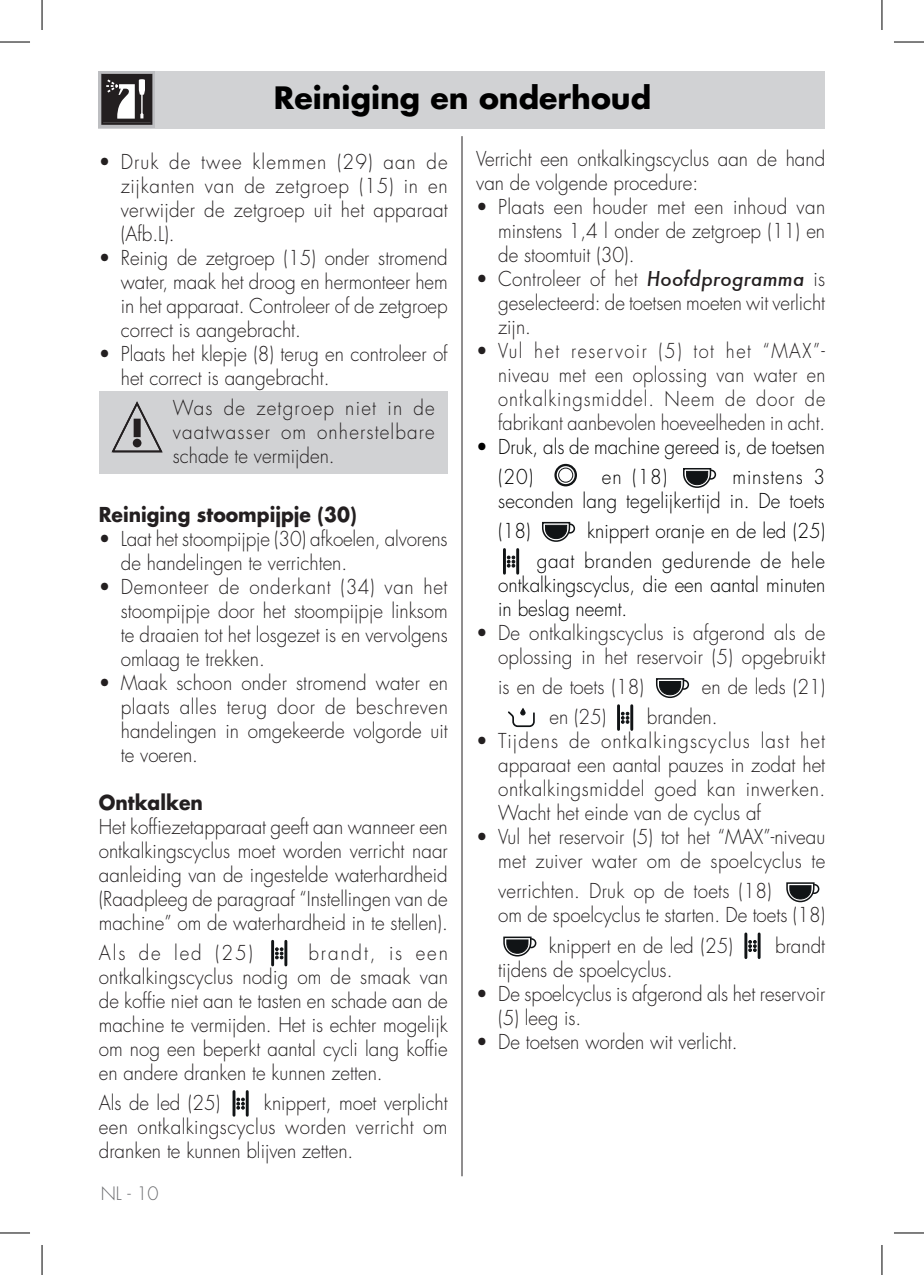
<style>
.page{position:relative;width:924px;height:1275px;background:#fff}
.page>*{position:absolute;margin:0;border:0;box-sizing:border-box;transform-origin:0 0}
.t1{font:700 30px "Futura";color:#000}
.t2{font:300 20px/24px "Futura";color:#231f20;text-align:justify;scale:.94 1}
.t3{font:300 20px/24px "Futura";color:#000;scale:.94 1}
.t4{font:300 20px/24px "Futura";letter-spacing:.02em;color:#231f20;text-align:right;scale:.94 1}
.t5{font:300 20px/30.2px "Futura";letter-spacing:.03em;color:#000;text-align:right;scale:.94 1}
.t6{font:700 20px "Futura";color:#231f20;scale:.94 1}
.t7{font:300 20px "Futura";letter-spacing:.1em;color:#231f20;scale:.94 1}
.t8{font:300 18px "Futura";color:#6d6e71}
.s1{font-weight:500;font-style:italic}
</style>
<div class="page">
<hr style="left:461px;top:136px;width:1px;height:1040px;background:#231f20">
<div style="left:99px;top:71px;width:725px;height:58px;background:#d1d2d4"></div>
<div style="left:99px;top:391px;width:348px;height:82px;background:#d1d2d4"></div>
<svg style="left:111px;top:401px;width:51px;height:51px"></svg>
<hr style="left:271px;top:941px;width:3px;height:24px;background:#111416">
<hr style="left:284px;top:941px;width:3px;height:24px;background:#111416">
<svg style="left:275px;top:947px;width:8px;height:12px"></svg>
<hr style="left:232px;top:1091px;width:3px;height:24px;background:#111416">
<hr style="left:246px;top:1091px;width:2px;height:24px;background:#111416">
<svg style="left:236px;top:1097px;width:8px;height:12px"></svg>
<div style="left:554px;top:464px;width:22px;height:22px;border:2px solid #111416;border-radius:50%"></div>
<div style="left:558px;top:468px;width:14px;height:14px;border:1px solid #111416;border-radius:50%"></div>
<svg style="left:683px;top:468px;width:33px;height:20px"></svg>
<svg style="left:542px;top:521px;width:33px;height:21px"></svg>
<hr style="left:502px;top:549px;width:3px;height:24px;background:#111416">
<hr style="left:516px;top:549px;width:3px;height:24px;background:#111416">
<svg style="left:506px;top:556px;width:9px;height:11px"></svg>
<svg style="left:656px;top:678px;width:33px;height:21px"></svg>
<svg style="left:508px;top:708px;width:27px;height:20px"></svg>
<hr style="left:616px;top:705px;width:3px;height:24px;background:#111416">
<hr style="left:630px;top:705px;width:3px;height:24px;background:#111416">
<svg style="left:620px;top:712px;width:9px;height:11px"></svg>
<svg style="left:786px;top:882px;width:33px;height:21px"></svg>
<svg style="left:503px;top:936px;width:34px;height:21px"></svg>
<hr style="left:744px;top:934px;width:3px;height:23px;background:#111416">
<hr style="left:757px;top:934px;width:3px;height:23px;background:#111416">
<svg style="left:748px;top:940px;width:8px;height:12px"></svg>
<svg style="left:98px;top:71px;width:57px;height:57px"></svg>
<svg style="left:101px;top:74px;width:51px;height:51px;background:#5b5859"></svg>
<hr style="left:0;top:42px;width:30px;height:1px;background:#000">
<hr style="left:893px;top:42px;width:30px;height:1px;background:#000">
<hr style="left:0;top:1232px;width:30px;height:1px;background:#000">
<hr style="left:893px;top:1232px;width:30px;height:1px;background:#000">
<hr style="left:42px;top:0;width:1px;height:30px;background:#000">
<hr style="left:42px;top:1245px;width:1px;height:30px;background:#000">
<hr style="left:881px;top:0;width:1px;height:30px;background:#000">
<hr style="left:881px;top:1245px;width:1px;height:30px;background:#000">
<h1 class="t1" style="left:274px;top:84px;width:378px">Reiniging en onderhoud</h1>
<p class="t2" style="left:121px;top:151px;width:349px;text-indent:-22px">• Druk de twee klemmen (29) aan de zijkanten van de zetgroep (15) in en verwijder de zetgroep uit het apparaat (Afb.L).</p>
<p class="t2" style="left:121px;top:247px;width:349px;text-indent:-22px">• Reinig de zetgroep (15) onder stromend water, maak het droog en hermonteer hem in het apparaat. Controleer of de zetgroep correct is aangebracht.</p>
<p class="t2" style="left:121px;top:343px;width:349px;text-indent:-22px">• Plaats het klepje (8) terug en controleer of het correct is aangebracht.</p>
<p class="t2" style="left:173px;top:397px;width:280px">Was de zetgroep niet in de vaatwasser om onherstelbare schade te vermijden.</p>
<p class="t6" style="left:99px;top:505px;width:275px">Reiniging stoompijpje (30)</p>
<p class="t2" style="left:121px;top:528px;width:349px;text-indent:-22px">• Laat het stoompijpje (30) afkoelen, alvorens de handelingen te verrichten.</p>
<p class="t2" style="left:121px;top:576px;width:349px;text-indent:-22px">• Demonteer de onderkant (34) van het stoompijpje door het stoompijpje linksom te draaien tot het losgezet is en vervolgens omlaag te trekken.</p>
<p class="t2" style="left:121px;top:672px;width:349px;text-indent:-22px">• Maak schoon onder stromend water en plaats alles terug door de beschreven handelingen in omgekeerde volgorde uit te voeren.</p>
<p class="t6" style="left:99px;top:793px;width:112px">Ontkalken</p>
<p class="t2" style="left:99px;top:816px;width:372px">Het koffiezetapparaat geeft aan wanneer een ontkalkingscyclus moet worden verricht naar aanleiding van de ingestelde waterhardheid (Raadpleeg de paragraaf “Instellingen van de machine” om de waterhardheid in te stellen).</p>
<p class="t7" style="left:99px;top:943px;width:166px">Als de led (25)</p>
<p class="t2" style="left:99px;top:942px;width:373px;text-indent:210px">brandt, is een ontkalkingscyclus nodig om de smaak van de koffie niet aan te tasten en schade aan de machine te vermijden. Het is echter mogelijk om nog een beperkt aantal cycli lang koffie en andere dranken te kunnen zetten.</p>
<p class="t2" style="left:99px;top:1092px;width:131px">Als de led (25)</p>
<p class="t2" style="left:99px;top:1092px;width:372px;text-indent:165px">knippert, moet verplicht een ontkalkingscyclus worden verricht om dranken te kunnen blijven zetten.</p>
<p class="t8" style="left:101px;top:1184px;width:59px">NL - 10</p>
<p class="t2" style="left:476px;top:148px;width:372px">Verricht een ontkalkingscyclus aan de hand van de volgende procedure:</p>
<p class="t2" style="left:498px;top:196px;width:349px;text-indent:-22px">• Plaats een houder met een inhoud van minstens 1,4 l onder de zetgroep (11) en de stoomtuit (30).</p>
<p class="t2" style="left:498px;top:268px;width:349px;text-indent:-22px">• Controleer of het <span class="s1">Hoofdprogramma</span> is geselecteerd: de toetsen moeten wit verlicht zijn.</p>
<p class="t2" style="left:498px;top:340px;width:349px;text-indent:-22px">• Vul het reservoir (5) tot het “MAX”- niveau met een oplossing van water en ontkalkingsmiddel. Neem de door de fabrikant aanbevolen hoeveelheden in acht.</p>
<p class="t3" style="left:498px;top:433px;width:349px;line-height:30.2px;text-indent:-22px">• Druk, als de machine gereed is, de toetsen (20)</p>
<p class="t3" style="left:601px;top:466px;width:71px">en (18)</p>
<p class="t3" style="left:498px;top:466px;width:349px;text-align:right">minstens 3<br>seconden lang tegelijkertijd in. De toets</p>
<p class="t3" style="left:498px;top:520px;width:36px">(18)</p>
<p class="t5" style="left:536px;top:517px;width:308px">knippert oranje en de led (25)<br>gaat branden gedurende de hele</p>
<p class="t3" style="left:498px;top:574px;width:349px">ontkalkingscyclus, die een aantal minuten in beslag neemt.</p>
<p class="t2" style="left:476px;top:622px;width:372px;text-align:right">• De ontkalkingscyclus is afgerond als de oplossing in het reservoir (5) opgebruikt</p>
<p class="t2" style="left:498px;top:676px;width:156px">is en de toets (18)</p>
<p class="t2" style="left:701px;top:676px;width:133px">en de leds (21)</p>
<p class="t2" style="left:549px;top:707px;width:62px">en (25)</p>
<p class="t2" style="left:646px;top:707px;width:77px">branden.</p>
<p class="t2" style="left:498px;top:731px;width:349px;text-indent:-22px">• Tijdens de ontkalkingscyclus last het apparaat een aantal pauzes in zodat het ontkalkingsmiddel goed kan inwerken.<br>Wacht het einde van de cyclus af</p>
<p class="t4" style="left:476px;top:827px;width:373px">• Vul het reservoir (5) tot het “MAX”-niveau met zuiver water om de spoelcyclus te</p>
<p class="t2" style="left:498px;top:880px;width:349px">verrichten. Druk op de toets (18)<br>om de spoelcyclus te starten. De toets (18)</p>
<p class="t2" style="left:548px;top:935px;width:197px">knippert en de led (25)</p>
<p class="t2" style="left:774px;top:935px;width:55px">brandt</p>
<p class="t2" style="left:498px;top:959px;width:187px">tijdens de spoelcyclus.</p>
<p class="t2" style="left:498px;top:983px;width:349px;text-indent:-22px">• De spoelcyclus is afgerond als het reservoir (5) leeg is.</p>
<p class="t2" style="left:476px;top:1031px;width:279px">• De toetsen worden wit verlicht.</p>
</div>
